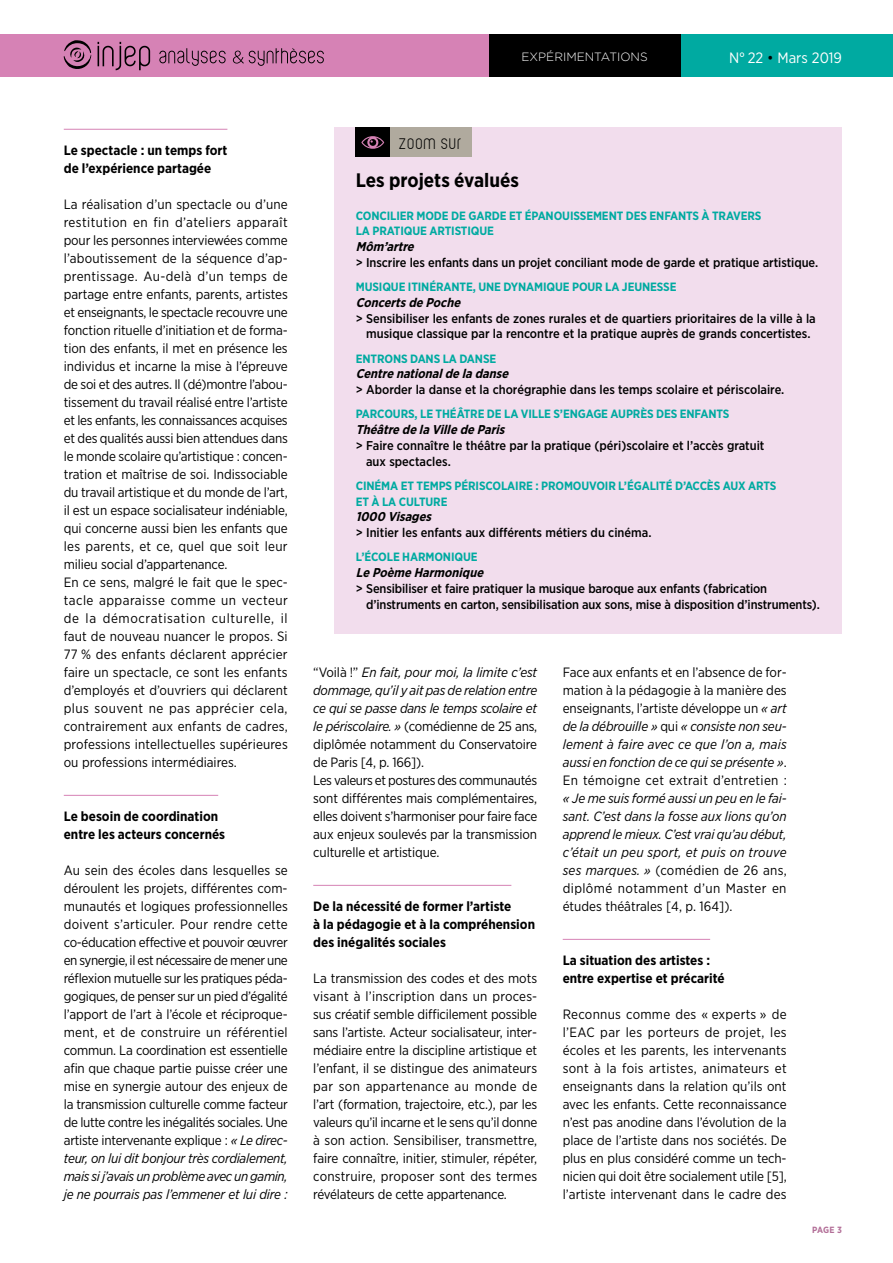
<style>
.page{position:relative;width:893px;height:1263px;background:#fff}
.page>*{position:absolute;margin:0;border:0;box-sizing:border-box;transform-origin:0 0}
.t1{font:700 19.5px "Gotham Narrow";color:#000}
.t2{font:18px "Violette";letter-spacing:.03em;color:#000}
.t3{font:15px "Gotham Narrow";color:#fff}
.t4{font:13.5px/18px "Gotham Narrow";letter-spacing:-.01em;color:#000;text-align:justify}
.t5{font:700 13.5px/18px "Gotham Narrow";color:#000}
.t6{font:italic 13.5px/18px "Gotham Narrow";color:#000;text-align:justify}
.t7{font:500 12.75px/15.8px "Gotham Narrow";color:#000}
.t8{font:italic 700 12.75px "Gotham Narrow";color:#000}
.t9{font:700 12px/15.8px "Gotham Narrow";letter-spacing:-.01em;color:#00aaa1}
.t10{font:300 12px "Gotham";color:#fff}
.t11{font:700 9px "Gotham Narrow";color:#b26e97}
.s1{color:#000}
.s2{font-style:italic}
.s3{font-style:normal}
</style>
<div class="page">
<div style="left:0;top:34px;width:489px;height:43px;background:#d682b5"></div>
<div style="left:680px;top:34px;width:213px;height:43px;background:#00aaa1"></div>
<div style="left:489px;top:34px;width:191px;height:43px;background:#000"></div>
<svg style="left:159px;top:48px;width:165px;height:18px"></svg>
<svg style="left:98px;top:42px;width:52px;height:28px"></svg>
<svg style="left:64px;top:40px;width:28px;height:29px"></svg>
<hr style="left:64px;top:129px;width:163px;height:1px;background:#d682b5">
<hr style="left:64px;top:795px;width:154px;height:1px;background:#d682b5">
<hr style="left:313px;top:885px;width:198px;height:1px;background:#d682b5">
<hr style="left:563px;top:939px;width:147px;height:1px;background:#d682b5">
<div style="left:334px;top:128px;width:508px;height:506px;background:#f2dded"></div>
<div style="left:390px;top:128px;width:82px;height:29px;background:#b0aa9e"></div>
<div style="left:356px;top:128px;width:34px;height:29px;background:#000"></div>
<svg style="left:361px;top:136px;width:23px;height:13px"></svg>
<p class="t10" style="left:522px;top:50px;width:128px">EXPÉRIMENTATIONS</p>
<p class="t3" style="left:729px;top:48px;width:114px">N° 22 <span class="s1">•</span> Mars 2019</p>
<p class="t5" style="left:64px;top:141px;width:165px">Le spectacle : un temps fort de l’expérience partagée</p>
<p class="t4" style="left:64px;top:195px;width:226px;text-align:left">La réalisation d’un spectacle ou d’une restitution en fin d’ateliers apparaît pour les personnes interviewées comme l’aboutissement de la séquence d’ap&shy;prentissage. Au-delà d’un temps de partage entre enfants, parents, artistes et enseignants, le spectacle recouvre une fonction rituelle d’initiation et de forma&shy;tion des enfants, il met en présence les individus et incarne la mise à l’épreuve de soi et des autres. Il (dé)montre l’abou&shy;tissement du travail réalisé entre l’artiste et les enfants, les connaissances acquises et des qualités aussi bien attendues dans le monde scolaire qu’artistique : concen&shy;tration et maîtrise de soi. Indissociable du travail artistique et du monde de l’art, il est un espace socialisateur indéniable, qui concerne aussi bien les enfants que les parents, et ce, quel que soit leur milieu social d’appartenance.<br>En ce sens, malgré le fait que le spec&shy;tacle apparaisse comme un vecteur de la démocratisation culturelle, il faut de nouveau nuancer le propos. Si 77 % des enfants déclarent apprécier faire un spectacle, ce sont les enfants d’employés et d’ouvriers qui déclarent plus souvent ne pas apprécier cela, contrairement aux enfants de cadres, professions intellectuelles supérieures ou professions intermédiaires.</p>
<p class="t5" style="left:64px;top:807px;width:163px">Le besoin de coordination entre les acteurs concernés</p>
<p class="t4" style="left:64px;top:861px;width:226px">Au sein des écoles dans lesquelles se déroulent les projets, différentes com&shy;munautés et logiques professionnelles doivent s’articuler. Pour rendre cette co-éducation effective et pouvoir œuvrer en synergie, il est nécessaire de mener une réflexion mutuelle sur les pratiques péda&shy;gogiques, de penser sur un pied d’égalité l’apport de l’art à l’école et réciproque&shy;ment, et de construire un référentiel commun. La coordination est essentielle afin que chaque partie puisse créer une mise en synergie autour des enjeux de la transmission culturelle comme facteur de lutte contre les inégalités sociales. Une artiste intervenante explique : <span class="s2">« Le direc&shy;teur, on lui dit bonjour très cordialement, mais si j’avais un problème avec un gamin, je ne pourrais pas l’emmener et lui dire :</span></p>
<h2 class="t2" style="left:400px;top:133px;width:64px">zoom sur</h2>
<h1 class="t1" style="left:356px;top:167px;width:165px">Les projets évalués</h1>
<p class="t9" style="left:356px;top:207px;width:407px">CONCILIER MODE DE GARDE ET ÉPANOUISSEMENT DES ENFANTS À TRAVERS<br>LA PRATIQUE ARTISTIQUE</p>
<p class="t8" style="left:356px;top:238px;width:63px">Môm’artre</p>
<p class="t7" style="left:356px;top:254px;width:464px">&gt; Inscrire les enfants dans un projet conciliant mode de garde et pratique artistique.</p>
<p class="t9" style="left:356px;top:279px;width:322px">MUSIQUE ITINÉRANTE, UNE DYNAMIQUE POUR LA JEUNESSE</p>
<p class="t8" style="left:356px;top:294px;width:110px">ConcertsdePoche</p>
<p class="t7" style="left:356px;top:310px;width:461px;text-align:center">&gt; Sensibiliser les enfants de zones rurales et de quartiers prioritaires de la ville à la musique classique par la rencontre et la pratique auprès de grands concertistes.</p>
<p class="t9" style="left:356px;top:350px;width:142px">ENTRONS DANS LA DANSE</p>
<p class="t8" style="left:356px;top:366px;width:158px">Centrenationaldeladanse</p>
<p class="t7" style="left:356px;top:382px;width:430px">&gt; Aborder la danse et la chorégraphie dans les temps scolaire et périscolaire.</p>
<p class="t9" style="left:356px;top:406px;width:375px">PARCOURS, LE THÉÂTRE DE LA VILLE S’ENGAGE AUPRÈS DES ENFANTS</p>
<p class="t8" style="left:356px;top:421px;width:154px">ThéâtredelaVilledeParis</p>
<p class="t7" style="left:366px;top:437px;width:400px;text-indent:-10px">&gt; Faire connaître le théâtre par la pratique (péri)scolaire et l’accès gratuit aux spectacles.</p>
<p class="t9" style="left:356px;top:478px;width:422px">CINÉMA ET TEMPS PÉRISCOLAIRE : PROMOUVOIR L’ÉGALITÉ D’ACCÈS AUX ARTS<br>ET À LA CULTURE</p>
<p class="t8" style="left:356px;top:509px;width:81px">1000 Visages</p>
<p class="t7" style="left:356px;top:525px;width:297px">&gt; Initier les enfants aux différents métiers du cinéma.</p>
<p class="t9" style="left:356px;top:549px;width:123px">L’ÉCOLE HARMONIQUE</p>
<p class="t8" style="left:356px;top:564px;width:133px">LePoèmeHarmonique</p>
<p class="t7" style="left:366px;top:580px;width:455px;text-indent:-10px">&gt; Sensibiliser et faire pratiquer la musique baroque aux enfants (fabrication d’instruments en carton, sensibilisation aux sons, mise à disposition d’instruments).</p>
<p class="t4" style="left:313px;top:663px;width:226px;text-align:left">“Voilà !” <span class="s2">En fait, pour moi, la limite c’est dommage, qu’il y ait pas de relation entre ce qui se passe dans le temps scolaire et le périscolaire. »</span> (comédienne de 25 ans, diplômée notamment du Conservatoire de Paris [4, p. 166]).<br>Les valeurs et postures des communautés sont différentes mais complémentaires, elles doivent s’harmoniser pour faire face aux enjeux soulevés par la transmission culturelle et artistique.</p>
<p class="t5" style="left:313px;top:897px;width:223px">De la nécessité de former l’artiste<br>à la pédagogie et à la compréhension des inégalités sociales</p>
<p class="t4" style="left:313px;top:969px;width:226px">La transmission des codes et des mots visant à l’inscription dans un proces&shy;sus créatif semble difficilement possible sans l’artiste. Acteur socialisateur, inter&shy;médiaire entre la discipline artistique et l’enfant, il se distingue des animateurs par son appartenance au monde de l’art (formation, trajectoire, etc.), par les valeurs qu’il incarne et le sens qu’il donne à son action. Sensibiliser, transmettre, faire connaître, initier, stimuler, répéter, construire, proposer sont des termes révélateurs de cette appartenance.</p>
<p class="t4" style="left:563px;top:663px;width:226px">Face aux enfants et en l’absence de for&shy;mation à la pédagogie à la manière des enseignants, l’artiste développe un <span class="s2">« art de la débrouille »</span> qui <span class="s2">« consiste non seu&shy;lement à faire avec ce que l’on a, mais aussi en fonction de ce qui se présente »</span>.<br>En témoigne cet extrait d’entretien :</p>
<p class="t6" style="left:563px;top:789px;width:226px">« Je me suis formé aussi un peu en le fai&shy;sant. C’est dans la fosse aux lions qu’on apprend le mieux. C’est vrai qu’au début, c’était un peu sport, et puis on trouve ses marques. » <span class="s3">(comédien de 26 ans, diplômé notamment d’un Master en études théâtrales [4, p. 164]).</span></p>
<p class="t5" style="left:563px;top:951px;width:163px">La situation des artistes : entre expertise et précarité</p>
<p class="t4" style="left:563px;top:1005px;width:226px">Reconnus comme des « experts » de l’EAC par les porteurs de projet, les écoles et les parents, les intervenants sont à la fois artistes, animateurs et enseignants dans la relation qu’ils ont avec les enfants. Cette reconnaissance n’est pas anodine dans l’évolution de la place de l’artiste dans nos sociétés. De plus en plus considéré comme un tech&shy;nicien qui doit être socialement utile [5], l’artiste intervenant dans le cadre des</p>
<p class="t11" style="left:812px;top:1224px;width:31px">PAGE 3</p>
</div>
